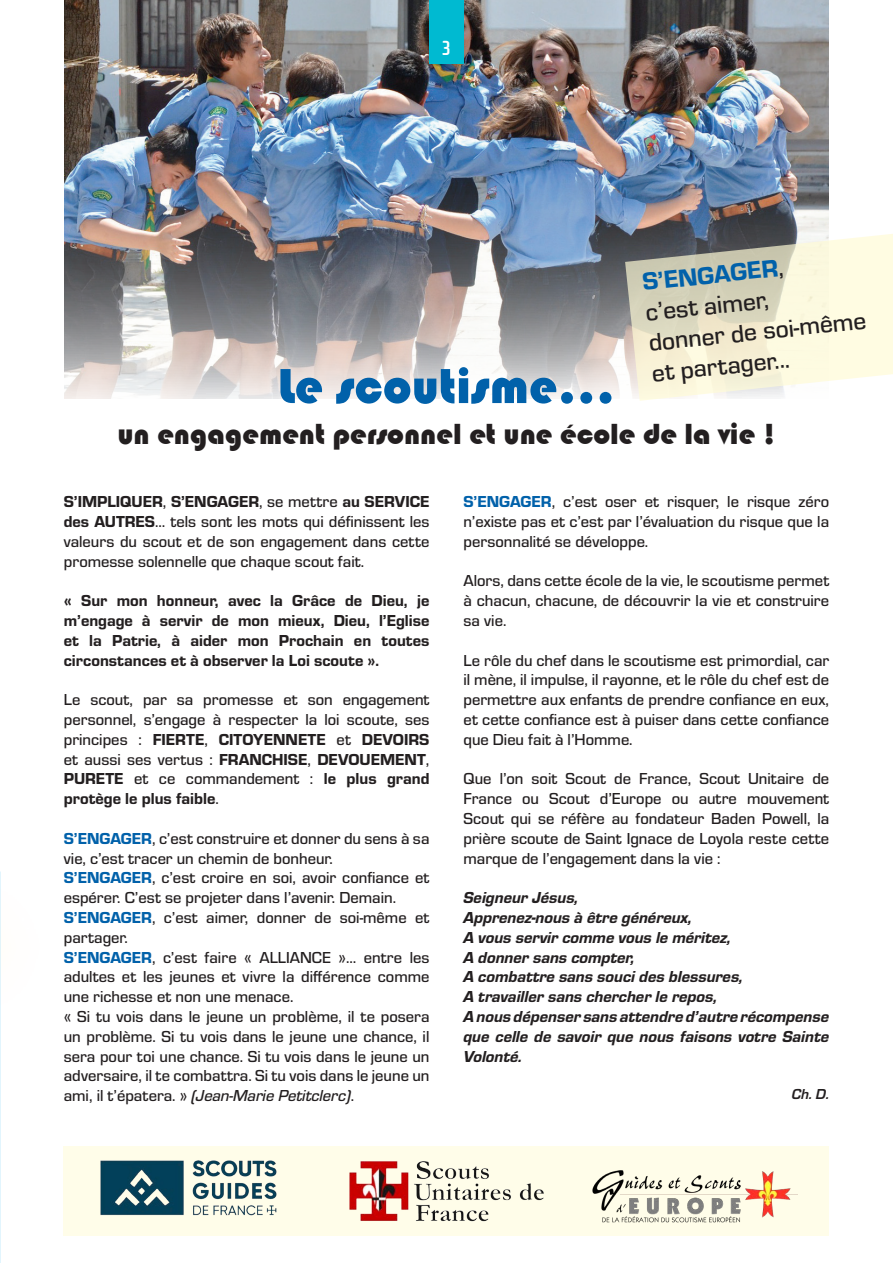
<style>
.page{position:relative;width:893px;height:1263px;background:#fff}
.page>*{position:absolute;margin:0;border:0;box-sizing:border-box;transform-origin:0 0}
.t1{font:51px "Bauhaus 93";color:#0161aa}
.t2{font:30px "Bauhaus 93";color:#231f20}
.t3{font:500 25.5px/30.6px "Eurostile";color:#231f20}
.t4{font:25.5px "Eurostile Hea";color:#0161aa}
.t5{font:700 21px "Cholla Sans OT";color:#fff}
.t6{font:500 16.5px/19.8px "Eurostile";color:#231f20;text-align:justify}
.t7{font:16.5px/19.8px "Eurostile Hea";color:#231f20;text-align:justify}
.t8{font:16.5px/19.8px "Eurostile Hea Ita";color:#231f20}
.t9{font:16.5px "Eurostile Med Ita";color:#231f20}
.t10{font:italic 700 15px "Eurostile";color:#231f20}
.s1{font-family:"Eurostile";font-weight:500;color:#231f20}
.s2{font-family:"Eurostile";font-weight:500}
.s3{font-family:"Eurostile Hea";font-weight:400}
.s4{font-family:"Eurostile Hea";font-weight:400;color:#0161aa}
</style>
<div class="page">
<img style="left:65px;top:0;width:763px;height:399px">
<div style="left:429px;top:0;width:34px;height:64px;background:#00bad1"></div>
<div style="left:64px;top:1146px;width:765px;height:89px;background:#fffde9"></div>
<img style="left:349px;top:1161px;width:195px;height:61px">
<img style="left:592px;top:1170px;width:206px;height:53px">
<img style="left:100px;top:1160px;width:177px;height:56px">
<svg style="left:625px;top:234px;width:268px;height:167px;background:#e2dfcb"></svg>
<p class="t5" style="left:441px;top:36px;width:11px">3</p>
<h3 class="t4" style="left:641px;top:264px;width:143px;rotate:-6deg">S’ENGAGER<span class="s1">,</span></h3>
<h3 class="t3" style="left:644px;top:296px;width:220px;rotate:-6deg">c’est aimer,<br>donner de soi-même et partager...</h3>
<h1 class="t1" style="left:278px;top:357px;width:339px">Le scoutisme...</h1>
<h2 class="t2" style="left:117px;top:417px;width:660px">un engagement personnel et une école de la vie !</h2>
<p class="t7" style="left:64px;top:491px;width:367px">S’IMPLIQUER<span class="s2">,</span> S’ENGAGER<span class="s2">, se mettre</span> au SERVICE</p>
<p class="t6" style="left:64px;top:511px;width:367px"><span class="s3">des AUTRES</span>… tels sont les mots qui définissent les valeurs du scout et de son engagement dans cette promesse solennelle que chaque scout fait.</p>
<p class="t7" style="left:64px;top:590px;width:367px">« Sur mon honneur, avec la Grâce de Dieu, je m’engage à servir de mon mieux, Dieu, l’Eglise et la Patrie, à aider mon Prochain en toutes circonstances et à observer la Loi scoute ».</p>
<p class="t6" style="left:64px;top:689px;width:367px">Le scout, par sa promesse et son engagement personnel, s’engage à respecter la loi scoute, ses</p>
<p class="t7" style="left:64px;top:728px;width:367px"><span class="s2">principes :</span> FIERTE<span class="s2">,</span> CITOYENNETE <span class="s2">et</span> DEVOIRS</p>
<p class="t6" style="left:64px;top:748px;width:367px">et aussi ses vertus : <span class="s3">FRANCHISE</span>, <span class="s3">DEVOUEMENT</span>,</p>
<p class="t7" style="left:64px;top:768px;width:367px">PURETE <span class="s2">et ce commandement :</span> le plus grand protège le plus faible<span class="s2">.</span></p>
<p class="t6" style="left:64px;top:827px;width:367px;text-align:left"><span class="s4">S’ENGAGER</span>, c’est construire et donner du sens à sa vie, c’est tracer un chemin de bonheur.<br><span class="s4">S’ENGAGER</span>, c’est croire en soi, avoir confiance et espérer. C’est se projeter dans l’avenir. Demain.<br><span class="s4">S’ENGAGER</span>, c’est aimer, donner de soi-même et partager.<br><span class="s4">S’ENGAGER</span>, c’est faire « ALLIANCE »… entre les adultes et les jeunes et vivre la différence comme une richesse et non une menace.<br>« Si tu vois dans le jeune un problème, il te posera un problème. Si tu vois dans le jeune une chance, il sera pour toi une chance. Si tu vois dans le jeune un adversaire, il te combattra. Si tu vois dans le jeune un</p>
<p class="t9" style="left:64px;top:1084px;width:292px"><span class="s2">ami, il t’épatera. »</span> (Jean-Marie Petitclerc)<span class="s2">.</span></p>
<p class="t6" style="left:463px;top:491px;width:367px"><span class="s4">S’ENGAGER</span>, c’est oser et risquer, le risque zéro n’existe pas et c’est par l’évaluation du risque que la personnalité se développe.</p>
<p class="t6" style="left:463px;top:570px;width:367px">Alors, dans cette école de la vie, le scoutisme permet à chacun, chacune, de découvrir la vie et construire sa vie.</p>
<p class="t6" style="left:463px;top:649px;width:367px">Le rôle du chef dans le scoutisme est primordial, car il mène, il impulse, il rayonne, et le rôle du chef est de permettre aux enfants de prendre confiance en eux, et cette confiance est à puiser dans cette confiance que Dieu fait à l’Homme.</p>
<p class="t6" style="left:463px;top:768px;width:367px">Que l’on soit Scout de France, Scout Unitaire de France ou Scout d’Europe ou autre mouvement Scout qui se réfère au fondateur Baden Powell, la prière scoute de Saint Ignace de Loyola reste cette marque de l’engagement dans la vie :</p>
<p class="t8" style="left:463px;top:887px;width:367px">Seigneur Jésus,<br>Apprenez-nous à être généreux,<br>A vous servir comme vous le méritez,<br>A donner sans compter,<br>A combattre sans souci des blessures,<br>A travailler sans chercher le repos,<br>A nous dépenser sans attendre d’autre récompense que celle de savoir que nous faisons votre Sainte<br>Volonté.</p>
<p class="t10" style="left:792px;top:1084px;width:39px">Ch. D.</p>
</div>
